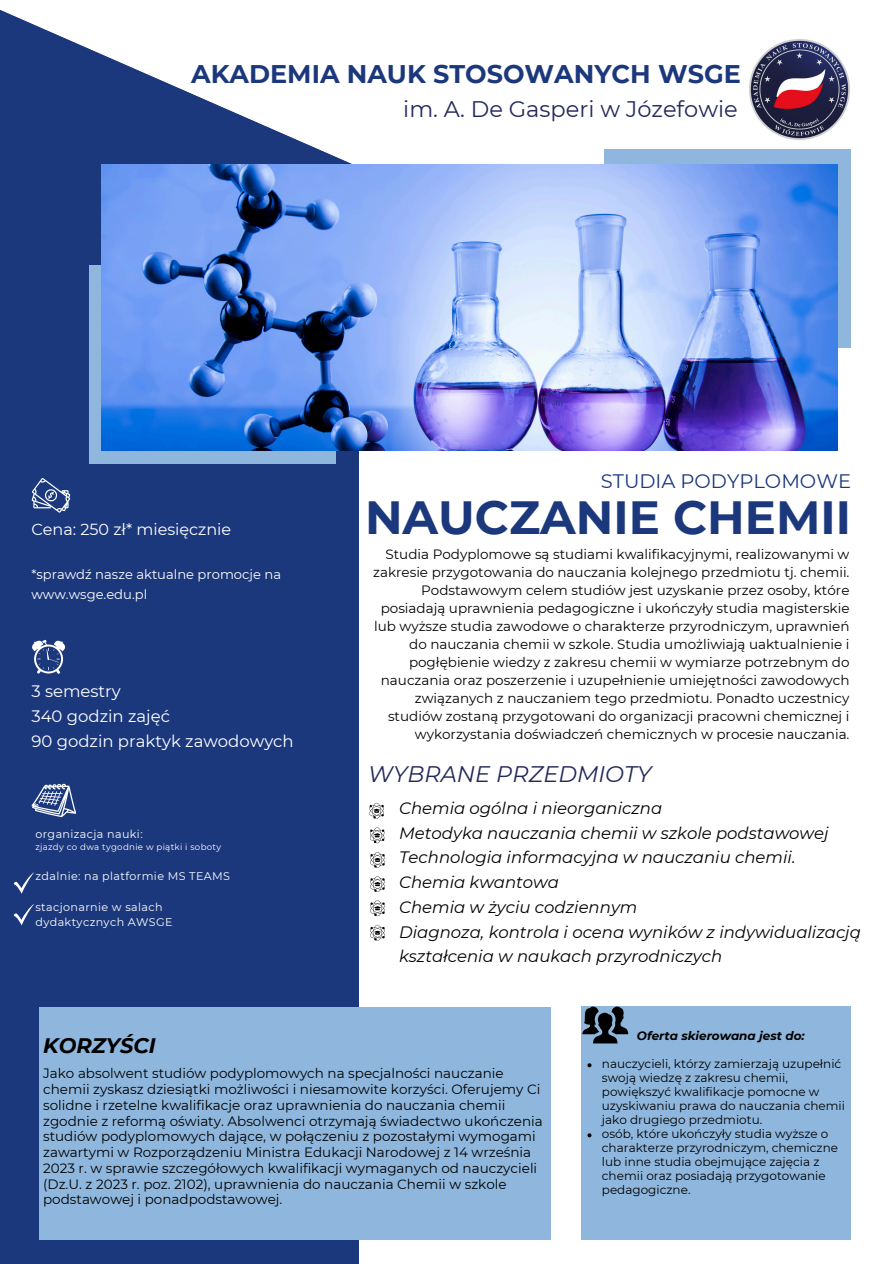
<style>
.page{position:relative;width:894px;height:1264px;background:#fff}
.page>*{position:absolute;margin:0;border:0;box-sizing:border-box;transform-origin:0 0}
.t1{font:700 46.5px "Montserrat";color:#1c387c}
.t2{font:700 25.5px "Montserrat";color:#1c387c}
.t3{font:22.5px "Montserrat";color:#23295b}
.t4{font:italic 22.5px "Montserrat";color:#23295b}
.t5{font:italic 700 21px "Montserrat";color:#000}
.t6{font:19.5px "Montserrat";color:#1c387c}
.t7{font:italic 16.5px/24.8px "Montserrat";color:#000}
.t8{font:16.5px "Montserrat";color:#fff}
.t9{font:16.05px "Montserrat";color:#fff}
.t10{font:13.5px/18px "Montserrat";color:#000;text-align:right}
.t11{font:13.05px/19.6px "Montserrat";color:#fff}
.t12{font:12px/14px "Montserrat";color:#000}
.t13{font:italic 700 12px "Montserrat";color:#000}
.t14{font:11.1px/15.1px "Montserrat";letter-spacing:.035em;color:#fff}
.t15{font:8.7px "Montserrat";letter-spacing:.035em;color:#fff}
</style>
<div class="page">
<div style="left:604px;top:149px;width:246px;height:198px;background:#8fb7dd"></div>
<svg style="left:369px;top:802px;width:15px;height:16px"></svg>
<svg style="left:370px;top:827px;width:15px;height:16px"></svg>
<svg style="left:370px;top:852px;width:15px;height:15px"></svg>
<svg style="left:370px;top:924px;width:15px;height:16px"></svg>
<svg style="left:370px;top:876px;width:15px;height:16px"></svg>
<svg style="left:370px;top:900px;width:15px;height:16px"></svg>
<div style="left:0;top:0;width:358px;height:1263px;background:#1c387c"></div>
<svg style="left:32px;top:639px;width:34px;height:35px"></svg>
<svg style="left:31px;top:783px;width:45px;height:34px"></svg>
<svg style="left:32px;top:478px;width:38px;height:34px"></svg>
<svg style="left:13px;top:872px;width:21px;height:21px"></svg>
<svg style="left:13px;top:904px;width:21px;height:21px"></svg>
<div style="left:89px;top:265px;width:246px;height:198px;background:#8fb7dd"></div>
<img style="left:749px;top:39px;width:101px;height:101px">
<svg style="left:0;top:0;width:358px;height:164px;fill:#fff"></svg>
<img style="left:101px;top:164px;width:736px;height:286px">
<div style="left:581px;top:1006px;width:269px;height:233px;background:#8fb7dd"></div>
<svg style="left:587px;top:1063px;width:4px;height:4px"></svg>
<svg style="left:587px;top:1133px;width:4px;height:4px"></svg>
<svg style="left:582px;top:1006px;width:46px;height:37px"></svg>
<div style="left:39px;top:1007px;width:511px;height:232px;background:#8fb7dd"></div>
<p class="t2" style="left:191px;top:59px;width:551px">AKADEMIA NAUK STOSOWANYCH WSGE</p>
<p class="t3" style="left:403px;top:95px;width:336px">im. A. De Gasperi w Józefowie</p>
<p class="t9" style="left:31px;top:520px;width:201px">Cena: 250 zł* miesięcznie</p>
<p class="t11" style="left:31px;top:564px;width:251px">*sprawdź nasze aktualne promocje na www.wsge.edu.pl</p>
<p class="t8" style="left:31px;top:681px;width:91px">3 semestry</p>
<p class="t8" style="left:31px;top:706px;width:140px">340 godzin zajęć</p>
<p class="t8" style="left:31px;top:730px;width:264px">90 godzin praktyk zawodowych</p>
<p class="t14" style="left:35px;top:826px;width:109px">organizacja nauki:</p>
<h2 class="t15" style="left:35px;top:841px;width:187px">zjazdy co dwa tygodnie w piątki i soboty</h2>
<h5 class="t14" style="left:35px;top:868px;width:196px">zdalnie: na platformie MS TEAMS</h5>
<p class="t14" style="left:35px;top:899px;width:139px">stacjonarnie w salach dydaktycznych AWSGE</p>
<p class="t5" style="left:43px;top:1032px;width:114px">KORZYŚCI</p>
<p class="t6" style="left:600px;top:469px;width:252px">STUDIA PODYPLOMOWE</p>
<p class="t1" style="left:365px;top:488px;width:487px">NAUCZANIE CHEMII</p>
<p class="t10" style="left:373px;top:545px;width:477px">Studia Podyplomowe są studiami kwalifikacyjnymi, realizowanymi w zakresie przygotowania do nauczania kolejnego przedmiotu tj. chemii.<br>Podstawowym celem studiów jest uzyskanie przez osoby, które posiadają uprawnienia pedagogiczne i ukończyły studia magisterskie lub wyższe studia zawodowe o charakterze przyrodniczym, uprawnień do nauczania chemii w szkole. Studia umożliwiają uaktualnienie i pogłębienie wiedzy z zakresu chemii w wymiarze potrzebnym do nauczania oraz poszerzenie i uzupełnienie umiejętności zawodowych związanych z nauczaniem tego przedmiotu. Ponadto uczestnicy studiów zostaną przygotowani do organizacji pracowni chemicznej i wykorzystania doświadczeń chemicznych w procesie nauczania.</p>
<p class="t4" style="left:368px;top:760px;width:284px">WYBRANE PRZEDMIOTY</p>
<p class="t7" style="left:399px;top:795px;width:264px">Chemia ogólna i nieorganiczna</p>
<p class="t7" style="left:399px;top:820px;width:431px">Metodyka nauczania chemii w szkole podstawowej</p>
<p class="t7" style="left:399px;top:845px;width:398px">Technologia informacyjna w nauczaniu chemii.</p>
<p class="t7" style="left:399px;top:869px;width:161px">Chemia kwantowa</p>
<p class="t7" style="left:399px;top:894px;width:240px">Chemia w życiu codziennym</p>
<p class="t7" style="left:399px;top:919px;width:463px">Diagnoza, kontrola i ocena wyników z indywidualizacją kształcenia w naukach przyrodniczych</p>
<p class="t13" style="left:636px;top:1028px;width:169px">Oferta skierowana jest do:</p>
<p class="t10" style="left:43px;top:1065px;width:501px;line-height:15.8px;text-align:left">Jako absolwent studiów podyplomowych na specjalności nauczanie chemii zyskasz dziesiątki możliwości i niesamowite korzyści. Oferujemy Ci solidne i rzetelne kwalifikacje oraz uprawnienia do nauczania chemii zgodnie z reformą oświaty. Absolwenci otrzymają świadectwo ukończenia studiów podyplomowych dające, w połączeniu z pozostałymi wymogami zawartymi w Rozporządzeniu Ministra Edukacji Narodowej z 14 września 2023 r. w sprawie szczegółowych kwalifikacji wymaganych od nauczycieli (Dz.U. z 2023 r. poz. 2102), uprawnienia do nauczania Chemii w szkole podstawowej i ponadpodstawowej.</p>
<p class="t12" style="left:601px;top:1056px;width:244px">nauczycieli, którzy zamierzają uzupełnić swoją wiedzę z zakresu chemii, powiększyć kwalifikacje pomocne w uzyskiwaniu prawa do nauczania chemii jako drugiego przedmiotu.</p>
<p class="t12" style="left:601px;top:1126px;width:238px">osób, które ukończyły studia wyższe o charakterze przyrodniczym, chemiczne lub inne studia obejmujące zajęcia z chemii oraz posiadają przygotowanie pedagogiczne.</p>
</div>
